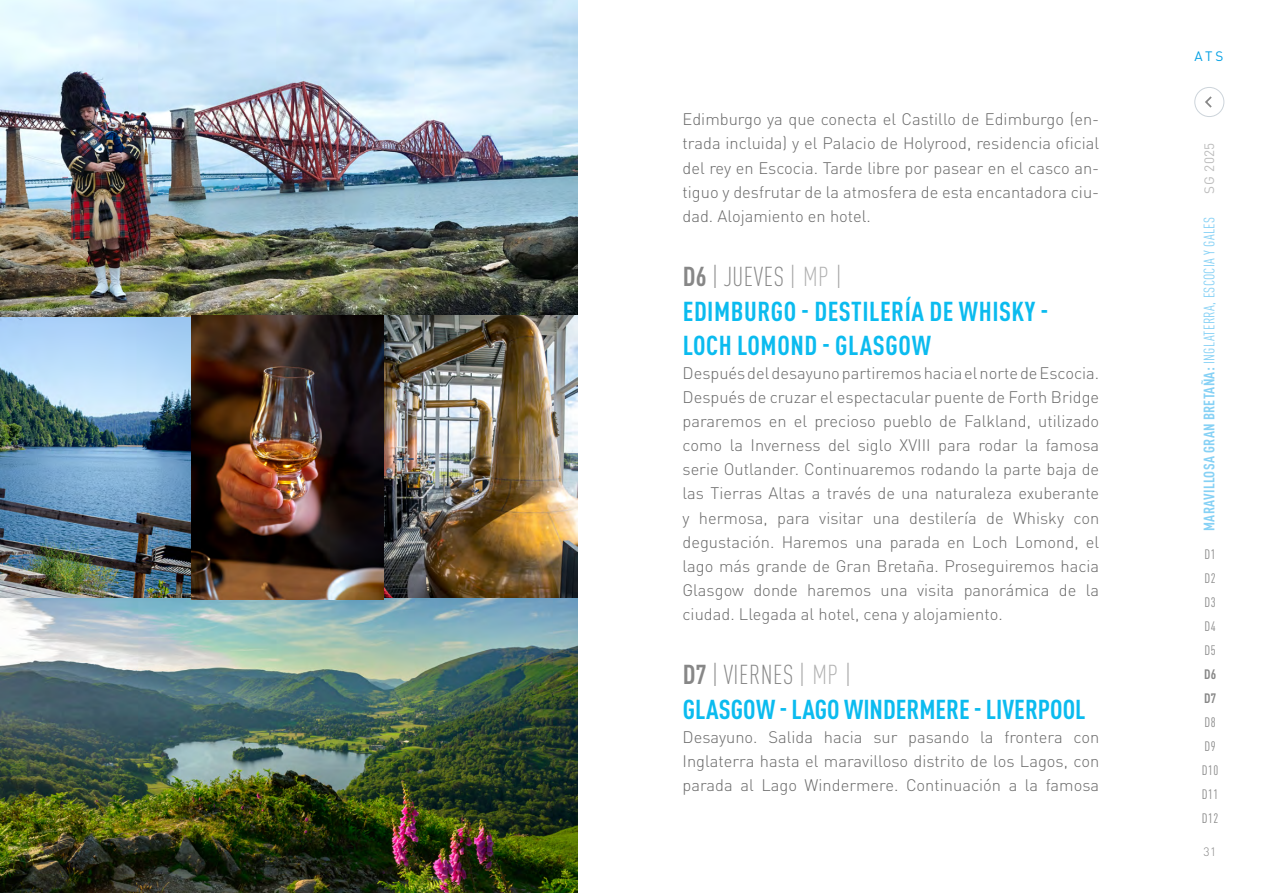
<style>
.page{position:relative;width:1263px;height:893px;background:#fff}
.page>*{position:absolute;margin:0;border:0;box-sizing:border-box;transform-origin:0 0}
.t1{font:700 condensed 27px/34.5px "DIN Pro";letter-spacing:.02em;color:#0bbbef}
.t2{font:700 condensed 27px/34.5px "DIN Pro";color:#0bbbef}
.t3{font:300 16.5px/24px "DIN Pro";color:#686868;text-align:justify}
.t4{font:condensed 15px "DIN Pro";letter-spacing:.02em;color:#86d1f5}
.t5{font:condensed 13.5px/24px "DIN Pro";letter-spacing:.04em;color:#878787;text-align:justify}
.t6{font:13.5px "DIN Pro";letter-spacing:.03em;color:#878787}
.t7{font:700 condensed 13.5px/24px "DIN Pro";color:#878787}
.t8{font:13.5px "DIN Pro";color:#009fe3}
.t9{font:300 12px "DIN Pro";color:#878787}
.s1{color:#878787}
.s2{font-weight:300;color:#878787}
.s3{font-weight:300;color:#a0a0a0}
.s4{font-weight:300;color:#b1b1b1}
.s5{font-weight:700}
</style>
<div class="page">
<img style="left:0;top:0;width:578px;height:893px">
<div style="left:1194px;top:87px;width:30px;height:30px;border:1px solid #8d9ead;border-radius:50%"></div>
<svg style="left:1205px;top:96px;width:7px;height:12px"></svg>
<p class="t3" style="left:682px;top:106px;width:418px">Edimburgo ya que conecta el Castillo de Edimburgo (en&shy;trada incluida) y el Palacio de Holyrood, residencia oficial del rey en Escocia. Tarde libre por pasear en el casco an&shy;tiguo y desfrutar de la atmosfera de esta encantadora ciu&shy;dad. Alojamiento en hotel.</p>
<h1 class="t1" style="left:683px;top:257px;width:367px"><span class="s1">D6</span> <span class="s2">| JUEVES</span> <span class="s3">|</span> <span class="s4">MP</span> <span class="s3">|<br></span>EDIMBURGO - DESTILERÍA DE WHISKY -<br>LOCH LOMOND - GLASGOW</h1>
<p class="t3" style="left:682px;top:360px;width:418px">Después del desayuno partiremos hacia el norte de Escocia.<br>Después de cruzar el espectacular puente de Forth Bridge pararemos en el precioso pueblo de Falkland, utilizado como la Inverness del siglo XVIII para rodar la famosa serie Outlander. Continuaremos rodando la parte baja de las Tierras Altas a través de una naturaleza exuberante y hermosa, para visitar una destilería de Whisky con degustación. Haremos una parada en Loch Lomond, el lago más grande de Gran Bretaña. Proseguiremos hacia Glasgow donde haremos una visita panorámica de la ciudad. Llegada al hotel, cena y alojamiento.</p>
<h1 class="t2" style="left:683px;top:655px;width:404px"><span class="s1">D7</span> <span class="s2">| VIERNES</span> <span class="s3">|</span> <span class="s4">MP</span> <span class="s3">|<br></span>GLASGOW - LAGO WINDERMERE - LIVERPOOL</h1>
<p class="t3" style="left:682px;top:723px;width:418px">Desayuno. Salida hacia sur pasando la frontera con Inglaterra hasta el maravilloso distrito de los Lagos, con parada al Lago Windermere. Continuación a la famosa</p>
<p class="t8" style="left:1194px;top:46px;width:30px">ATS</p>
<p class="t6" style="left:1199px;top:194px;width:53px;rotate:-90deg">SG 2025</p>
<p class="t4" style="left:1198px;top:531px;width:315px;rotate:-90deg"><span class="s5">MARAVILLOSA GRAN BRETAÑA:</span> INGLATERRA, ESCOCIA Y GALES</p>
<p class="t5" style="left:1204px;top:541px;width:13px">D1<br>D2<br>D3<br>D4<br>D5</p>
<p class="t7" style="left:1204px;top:661px;width:14px">D6<br>D7</p>
<p class="t5" style="left:1202px;top:709px;width:18px;text-align:left">D8<br>D9<br>D10<br>D11<br>D12</p>
<p class="t9" style="left:1203px;top:843px;width:14px">31</p>
</div>
